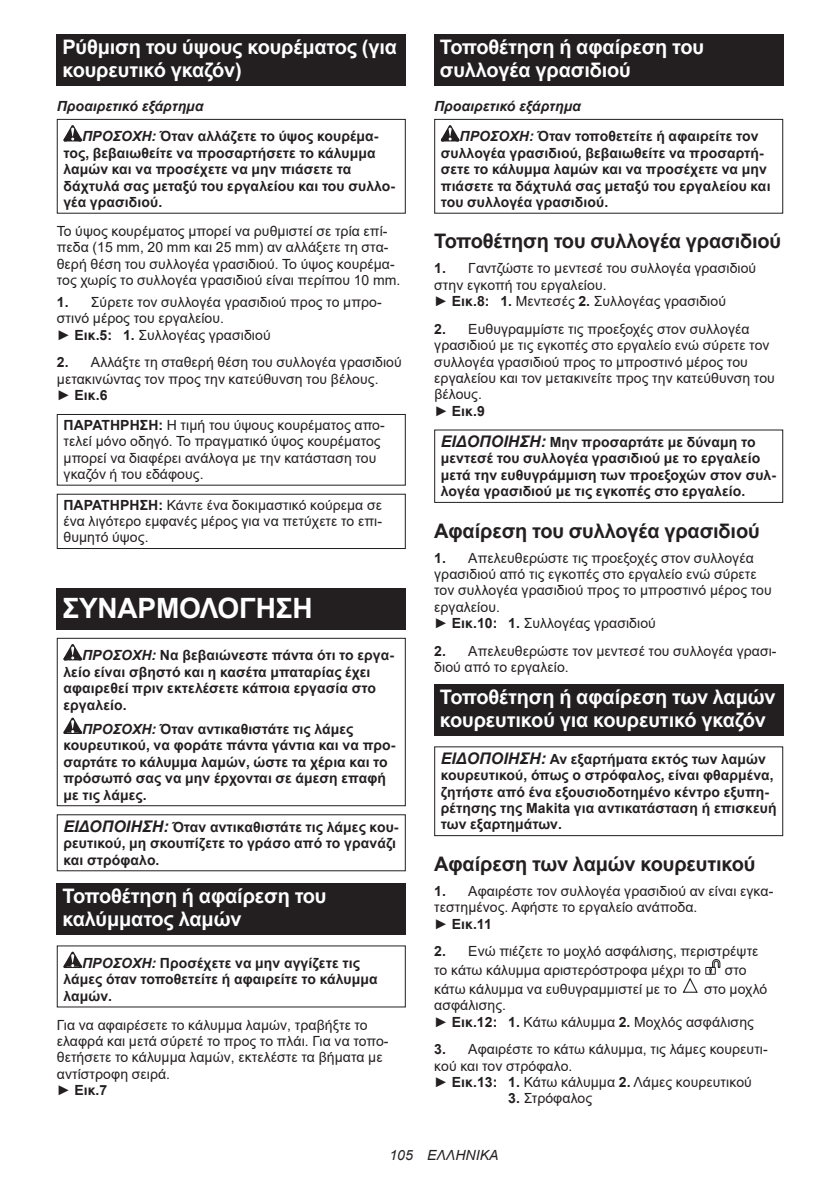
<style>
.page{position:relative;width:840px;height:1191px;background:#fff}
.page>*{position:absolute;margin:0;border:0;box-sizing:border-box;transform-origin:0 0}
.t1{font:700 28px "Arial";letter-spacing:-.01em;color:#fff}
.t2{font:700 20px/23.4px "Arial";letter-spacing:-.01em;color:#fff}
.t3{font:700 20px "Arial";letter-spacing:-.01em;color:#231f20}
.t4{font:14px/16.4px "Arial";letter-spacing:.005em;color:#231f20}
.t5{font:700 14px/16.4px "Arial";letter-spacing:.005em;color:#231f20}
.t6{font:italic 700 14px/30.6px "Arial";letter-spacing:.005em;color:#231f20}
.t7{font:italic 14px "Arial";letter-spacing:.005em;color:#231f20}
.s1{font-style:normal}
.s2{font-weight:700}
.s3{font-style:italic}
.s4{font-style:italic;font-size:16px}
</style>
<div class="page">
<div style="left:57px;top:34px;width:348px;height:52px;background:#231f20"></div>
<svg style="left:63px;top:125px;width:19px;height:16px"></svg>
<div style="left:57px;top:119px;width:348px;height:95px;border:1px solid #231f20"></div>
<div style="left:57px;top:414px;width:348px;height:71px;border:1px solid #231f20"></div>
<div style="left:57px;top:494px;width:348px;height:55px;border:1px solid #231f20"></div>
<div style="left:57px;top:588px;width:348px;height:42px;background:#231f20"></div>
<svg style="left:63px;top:644px;width:19px;height:16px"></svg>
<svg style="left:63px;top:717px;width:19px;height:17px"></svg>
<div style="left:57px;top:638px;width:348px;height:168px;border:1px solid #231f20"></div>
<div style="left:57px;top:882px;width:348px;height:52px;background:#231f20"></div>
<svg style="left:63px;top:951px;width:19px;height:17px"></svg>
<div style="left:434px;top:34px;width:348px;height:52px;background:#231f20"></div>
<svg style="left:440px;top:125px;width:19px;height:16px"></svg>
<div style="left:434px;top:119px;width:348px;height:95px;border:1px solid #231f20"></div>
<div style="left:434px;top:429px;width:348px;height:74px;border:1px solid #231f20"></div>
<div style="left:434px;top:683px;width:348px;height:52px;background:#231f20"></div>
<div style="left:434px;top:746px;width:348px;height:90px;border:1px solid #231f20"></div>
<svg style="left:705px;top:959px;width:15px;height:16px"></svg>
<svg style="left:682px;top:977px;width:16px;height:16px"></svg>
<h2 class="t2" style="left:62px;top:36px;width:336px">Ρύθμιση του ύψους κουρέματος (για κουρευτικό γκαζόν)</h2>
<p class="t6" style="left:82px;top:91px;width:298px;text-indent:-25px">Προαιρετικό εξάρτημα<br>ΠΡΟΣΟΧΗ: <span class="s1">Όταν αλλάζετε το ύψος κουρέμα-</span></p>
<p class="t5" style="left:63px;top:145px;width:333px">τος, βεβαιωθείτε να προσαρτήσετε το κάλυμμα λαμών και να προσέχετε να μην πιάσετε τα δάχτυλά σας μεταξύ του εργαλείου και του συλλο&shy;γέα γρασιδιού.</p>
<p class="t4" style="left:57px;top:222px;width:345px">Το ύψος κουρέματος μπορεί να ρυθμιστεί σε τρία επί&shy;πεδα (15 mm, 20 mm και 25 mm) αν αλλάξετε τη στα&shy;θερή θέση του συλλογέα γρασιδιού. Το ύψος κουρέμα&shy;τος χωρίς το συλλογέα γρασιδιού είναι περίπου 10 mm.</p>
<p class="t4" style="left:57px;top:294px;width:326px"><span class="s2">1.</span> Σύρετε τον συλλογέα γρασιδιού προς το μπρο&shy;στινό μέρος του εργαλείου.<br>► <span class="s2">Εικ.5: 1.</span> Συλλογέας γρασιδιού</p>
<p class="t4" style="left:57px;top:354px;width:346px"><span class="s2">2.</span> Αλλάξτε τη σταθερή θέση του συλλογέα γρασιδιού μετακινώντας τον προς την κατεύθυνση του βέλους.<br>► <span class="s2">Εικ.6</span></p>
<p class="t4" style="left:64px;top:416px;width:322px"><span class="s2">ΠΑΡΑΤΗΡΗΣΗ:</span> Η τιμή του ύψους κουρέματος απο&shy;τελεί μόνο οδηγό. Το πραγματικό ύψος κουρέματος μπορεί να διαφέρει ανάλογα με την κατάσταση του γκαζόν ή του εδάφους.</p>
<p class="t4" style="left:63px;top:496px;width:320px;text-align:justify"><span class="s2">ΠΑΡΑΤΗΡΗΣΗ:</span> Κάντε ένα δοκιμαστικό κούρεμα σε ένα λιγότερο εμφανές μέρος για να πετύχετε το επι&shy;θυμητό ύψος.</p>
<h1 class="t1" style="left:62px;top:589px;width:251px">ΣΥΝΑΡΜΟΛΟΓΗΣΗ</h1>
<p class="t5" style="left:63px;top:647px;width:332px;text-indent:19px"><span class="s3">ΠΡΟΣΟΧΗ:</span> Να βεβαιώνεστε πάντα ότι το εργα&shy;λείο είναι σβηστό και η κασέτα μπαταρίας έχει αφαιρεθεί πριν εκτελέσετε κάποια εργασία στο εργαλείο.</p>
<p class="t5" style="left:63px;top:721px;width:333px;text-indent:19px"><span class="s3">ΠΡΟΣΟΧΗ:</span> Όταν αντικαθιστάτε τις λάμες κουρευτικού, να φοράτε πάντα γάντια και να προ&shy;σαρτάτε το κάλυμμα λαμών, ώστε τα χέρια και το πρόσωπό σας να μην έρχονται σε άμεση επαφή με τις λάμες.</p>
<p class="t5" style="left:63px;top:819px;width:336px"><span class="s4">ΕΙΔΟΠΟΙΗΣΗ:</span> Όταν αντικαθιστάτε τις λάμες κου&shy;ρευτικού, μη σκουπίζετε το γράσο από το γρανάζι και στρόφαλο.</p>
<h2 class="t2" style="left:62px;top:884px;width:265px">Τοποθέτηση ή αφαίρεση του καλύμματος λαμών</h2>
<p class="t5" style="left:63px;top:955px;width:315px;text-indent:19px"><span class="s3">ΠΡΟΣΟΧΗ:</span> Προσέχετε να μην αγγίζετε τις λάμες όταν τοποθετείτε ή αφαιρείτε το κάλυμμα λαμών.</p>
<p class="t4" style="left:57px;top:1016px;width:333px">Για να αφαιρέσετε το κάλυμμα λαμών, τραβήξτε το ελαφρά και μετά σύρετέ το προς το πλάι. Για να τοπο&shy;θετήσετε το κάλυμμα λαμών, εκτελέστε τα βήματα με αντίστροφη σειρά.<br>► <span class="s2">Εικ.7</span></p>
<h2 class="t2" style="left:439px;top:36px;width:265px">Τοποθέτηση ή αφαίρεση του συλλογέα γρασιδιού</h2>
<p class="t5" style="left:459px;top:91px;width:300px;line-height:30.6px;text-indent:-25px"><span class="s3">Προαιρετικό εξάρτημα<br>ΠΡΟΣΟΧΗ:</span> Όταν τοποθετείτε ή αφαιρείτε τον</p>
<p class="t5" style="left:440px;top:145px;width:331px">συλλογέα γρασιδιού, βεβαιωθείτε να προσαρτή&shy;σετε το κάλυμμα λαμών και να προσέχετε να μην πιάσετε τα δάχτυλά σας μεταξύ του εργαλείου και του συλλογέα γρασιδιού.</p>
<h2 class="t3" style="left:434px;top:227px;width:348px">Τοποθέτηση του συλλογέα γρασιδιού</h2>
<p class="t4" style="left:434px;top:260px;width:323px"><span class="s2">1.</span> Γαντζώστε το μεντεσέ του συλλογέα γρασιδιού στην εγκοπή του εργαλείου.<br>► <span class="s2">Εικ.8: 1.</span> Μεντεσές <span class="s2">2.</span> Συλλογέας γρασιδιού</p>
<p class="t4" style="left:434px;top:321px;width:342px"><span class="s2">2.</span> Ευθυγραμμίστε τις προεξοχές στον συλλογέα γρασιδιού με τις εγκοπές στο εργαλείο ενώ σύρετε τον συλλογέα γρασιδιού προς το μπροστινό μέρος του εργαλείου και τον μετακινείτε προς την κατεύθυνση του βέλους.<br>► <span class="s2">Εικ.9</span></p>
<p class="t5" style="left:440px;top:434px;width:336px"><span class="s4">ΕΙΔΟΠΟΙΗΣΗ:</span> Μην προσαρτάτε με δύναμη το μεντεσέ του συλλογέα γρασιδιού με το εργαλείο μετά την ευθυγράμμιση των προεξοχών στον συλ&shy;λογέα γρασιδιού με τις εγκοπές στο εργαλείο.</p>
<h2 class="t3" style="left:434px;top:516px;width:327px">Αφαίρεση του συλλογέα γρασιδιού</h2>
<p class="t4" style="left:434px;top:549px;width:339px"><span class="s2">1.</span> Απελευθερώστε τις προεξοχές στον συλλογέα γρασιδιού από τις εγκοπές στο εργαλείο ενώ σύρετε τον συλλογέα γρασιδιού προς το μπροστινό μέρος του εργαλείου.<br>► <span class="s2">Εικ.10: 1.</span> Συλλογέας γρασιδιού</p>
<p class="t4" style="left:434px;top:642px;width:343px"><span class="s2">2.</span> Απελευθερώστε τον μεντεσέ του συλλογέα γρασι&shy;διού από το εργαλείο.</p>
<h2 class="t2" style="left:439px;top:685px;width:337px">Τοποθέτηση ή αφαίρεση των λαμών κουρευτικού για κουρευτικό γκαζόν</h2>
<p class="t5" style="left:440px;top:751px;width:337px"><span class="s4">ΕΙΔΟΠΟΙΗΣΗ:</span> Αν εξαρτήματα εκτός των λαμών κουρευτικού, όπως ο στρόφαλος, είναι φθαρμένα, ζητήστε από ένα εξουσιοδοτημένο κέντρο εξυπη&shy;ρέτησης της Makita για αντικατάσταση ή επισκευή των εξαρτημάτων.</p>
<h2 class="t3" style="left:434px;top:849px;width:323px">Αφαίρεση των λαμών κουρευτικού</h2>
<p class="t4" style="left:434px;top:882px;width:340px"><span class="s2">1.</span> Αφαιρέστε τον συλλογέα γρασιδιού αν είναι εγκα&shy;τεστημένος. Αφήστε το εργαλείο ανάποδα.<br>► <span class="s2">Εικ.11</span></p>
<p class="t4" style="left:434px;top:942px;width:325px;line-height:18.8px"><span class="s2">2.</span> Ενώ πιέζετε το μοχλό ασφάλισης, περιστρέψτε το κάτω κάλυμμα αριστερόστροφα μέχρι το</p>
<p class="t4" style="left:724px;top:961px;width:23px">στο</p>
<p class="t4" style="left:434px;top:980px;width:244px">κάτω κάλυμμα να ευθυγραμμιστεί με το</p>
<p class="t4" style="left:703px;top:980px;width:65px">στο μοχλό</p>
<p class="t4" style="left:434px;top:997px;width:321px">ασφάλισης.<br>► <span class="s2">Εικ.12: 1.</span> Κάτω κάλυμμα <span class="s2">2.</span> Μοχλός ασφάλισης</p>
<p class="t4" style="left:434px;top:1041px;width:335px"><span class="s2">3.</span> Αφαιρέστε το κάτω κάλυμμα, τις λάμες κουρευτι&shy;κού και τον στρόφαλο.<br>► <span class="s2">Εικ.13: 1.</span> Κάτω κάλυμμα <span class="s2">2.</span> Λάμες κουρευτικού</p>
<p class="t4" style="left:508px;top:1090px;width:85px"><span class="s2">3.</span> Στρόφαλος</p>
<p class="t7" style="left:389px;top:1146px;width:111px">105 ΕΛΛΗΝΙΚΑ</p>
</div>
